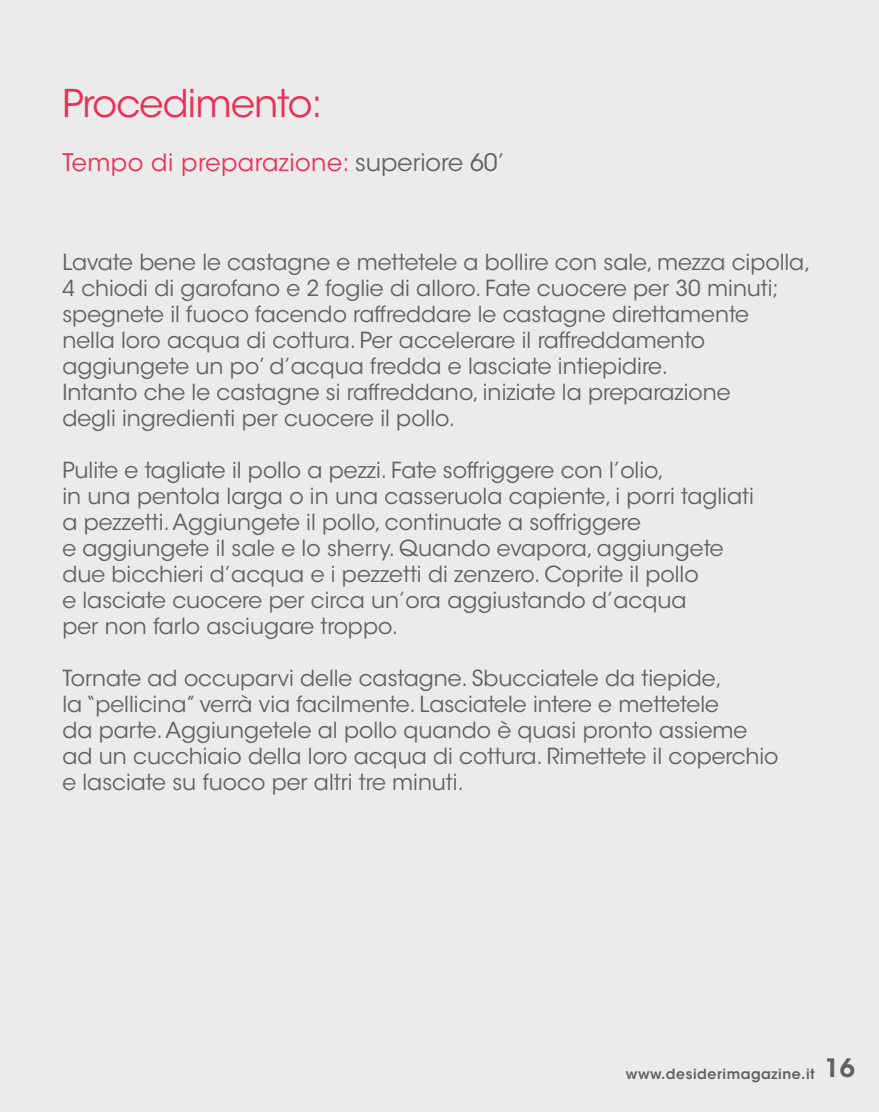
<style>
.page{position:relative;width:879px;height:1112px;background:#fff}
.page>*{position:absolute;margin:0;border:0;box-sizing:border-box;transform-origin:0 0}
.t1{font:38px "ITC Avant Garde Std";letter-spacing:-.02em;color:#ed2e56}
.t2{font:600 25.2px "ITC Avant Garde Std";color:#616161}
.t3{font:24px "ITC Avant Garde Std";letter-spacing:.02em;color:#ed2e56}
.t4{font:22px/26px "ITC Avant Garde Std";color:#616161}
.t5{font:600 14px "ITC Avant Garde Std";letter-spacing:.04em;color:#616161}
.s1{color:#616161}
</style>
<div class="page">
<div style="left:0;top:0;width:879px;height:1111px;background:#ebebeb"></div>
<h1 class="t1" style="left:62px;top:80px;width:262px">Procedimento:</h1>
<p class="t3" style="left:62px;top:147px;width:444px">Tempo di preparazione: <span class="s1">superiore 60’</span></p>
<p class="t4" style="left:62px;top:249px;width:750px">Lavate bene le castagne e mettetele a bollire con sale, mezza cipolla, 4 chiodi di garofano e 2 foglie di alloro. Fate cuocere per 30 minuti; spegnete il fuoco facendo raffreddare le castagne direttamente<br>nella loro acqua di cottura. Per accelerare il raffreddamento aggiungete un po’ d’acqua fredda e lasciate intiepidire.<br>Intanto che le castagne si raffreddano, iniziate la preparazione<br>degli ingredienti per cuocere il pollo.</p>
<p class="t4" style="left:62px;top:457px;width:693px">Pulite e tagliate il pollo a pezzi. Fate soffriggere con l’olio,<br>in una pentola larga o in una casseruola capiente, i porri tagliati a pezzetti. Aggiungete il pollo, continuate a soffriggere<br>e aggiungete il sale e lo sherry. Quando evapora, aggiungete due bicchieri d’acqua e i pezzetti di zenzero. Coprite il pollo<br>e lasciate cuocere per circa un’ora aggiustando d’acqua<br>per non farlo asciugare troppo.</p>
<p class="t4" style="left:62px;top:665px;width:717px">Tornate ad occuparvi delle castagne. Sbucciatele da tiepide,<br>la “pellicina” verrà via facilmente. Lasciatele intere e mettetele<br>da parte. Aggiungetele al pollo quando è quasi pronto assieme ad un cucchiaio della loro acqua di cottura. Rimettete il coperchio e lasciate su fuoco per altri tre minuti.</p>
<p class="t5" style="left:626px;top:1064px;width:190px">www.desiderimagazine.it</p>
<p class="t2" style="left:824px;top:1051px;width:32px">16</p>
</div>
